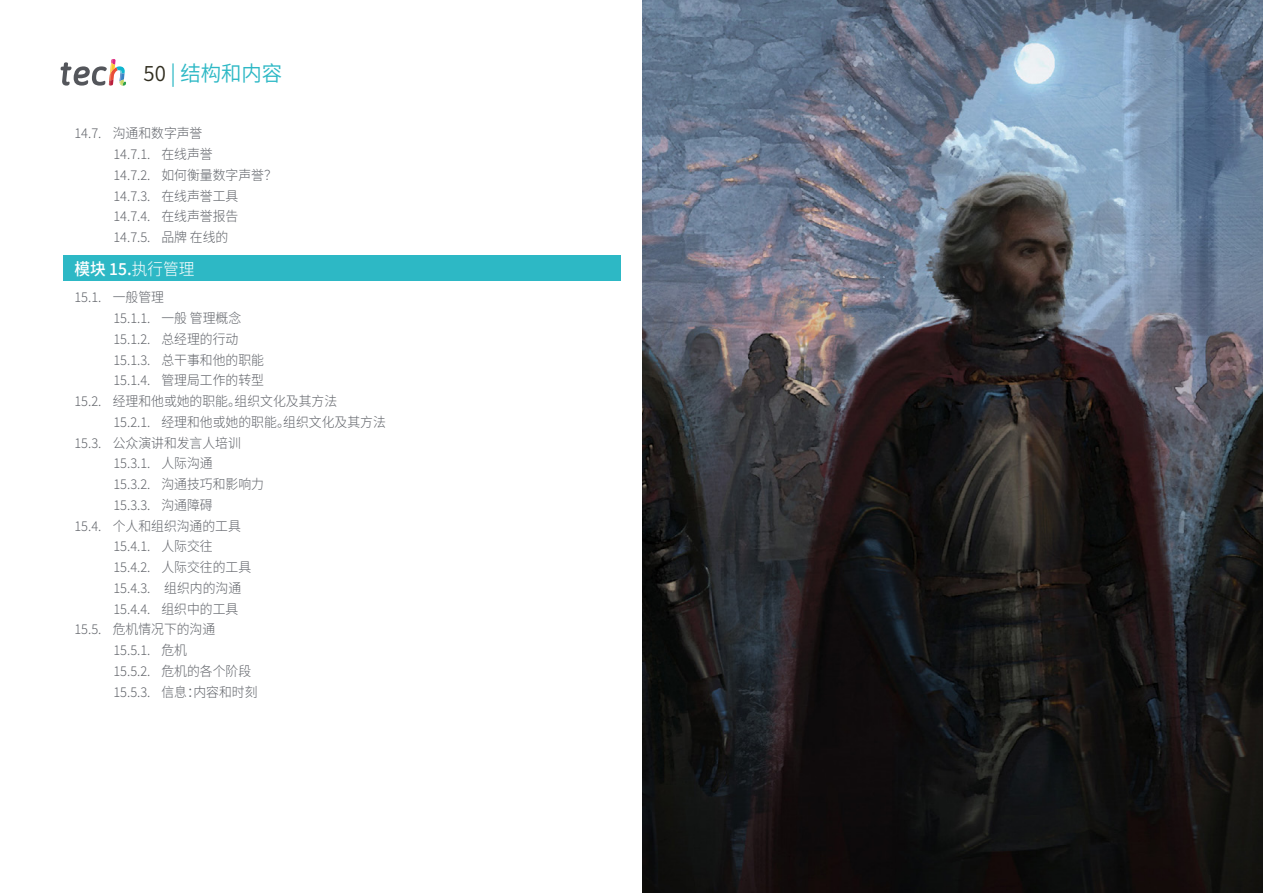
<style>
.page{position:relative;width:1263px;height:893px;background:#fff}
.page>*{position:absolute;margin:0;border:0;box-sizing:border-box;transform-origin:0 0}
.t1{font:21px "Source Han Sans CN";color:#2db8c5}
.t2{font:500 16.5px "Source Han Sans CN";color:#fff;scale:.95 1}
.t3{font:300 13.5px/20.7px "Source Han Sans CN";color:#61646a;scale:.95 1}
.s1{color:#312e20}
.s2{font-weight:300}
</style>
<div class="page">
<div style="left:63px;top:256px;width:558px;height:25px;background:#2db8c5"></div>
<svg style="left:61px;top:59px;width:65px;height:27px"></svg>
<img style="left:642px;top:0;width:621px;height:893px">
<h1 class="t1" style="left:144px;top:61px;width:140px"><span class="s1">50</span> | 结构和内容</h1>
<p class="t3" style="left:113px;top:123px;width:174px;text-indent:-39px">14.7. 沟通和数字声誉<br>14.7.1. 在线声誉<br>14.7.2. 如何衡量数字声誉？<br>14.7.3. 在线声誉工具<br>14.7.4. 在线声誉报告<br>14.7.5. 品牌 在线的</p>
<p class="t2" style="left:74px;top:260px;width:128px">模块 15.<span class="s2">执行管理</span></p>
<p class="t3" style="left:74px;top:287px;width:96px">15.1. 一般管理</p>
<p class="t3" style="left:113px;top:308px;width:136px">15.1.1. 一般 管理概念</p>
<p class="t3" style="left:113px;top:329px;width:133px">15.1.2. 总经理的行动</p>
<p class="t3" style="left:113px;top:350px;width:160px">15.1.3. 总干事和他的职能</p>
<p class="t3" style="left:113px;top:370px;width:160px">15.1.4. 管理局工作的转型</p>
<p class="t3" style="left:74px;top:391px;width:278px">15.2. 经理和他或她的职能。组织文化及其方法</p>
<p class="t3" style="left:113px;top:412px;width:288px">15.2.1. 经理和他或她的职能。组织文化及其方法</p>
<p class="t3" style="left:74px;top:433px;width:177px">15.3. 公众演讲和发言人培训</p>
<p class="t3" style="left:113px;top:453px;width:106px">15.3.1. 人际沟通</p>
<p class="t3" style="left:113px;top:474px;width:160px">15.3.2. 沟通技巧和影响力</p>
<p class="t3" style="left:113px;top:495px;width:106px">15.3.3. 沟通障碍</p>
<p class="t3" style="left:74px;top:516px;width:177px">15.4. 个人和组织沟通的工具</p>
<p class="t3" style="left:113px;top:536px;width:106px">15.4.1. 人际交往</p>
<p class="t3" style="left:113px;top:557px;width:147px">15.4.2. 人际交往的工具</p>
<p class="t3" style="left:113px;top:578px;width:136px">15.4.3. 组织内的沟通</p>
<p class="t3" style="left:113px;top:599px;width:133px">15.4.4. 组织中的工具</p>
<p class="t3" style="left:74px;top:619px;width:150px">15.5. 危机情况下的沟通</p>
<p class="t3" style="left:113px;top:640px;width:79px">15.5.1. 危机</p>
<p class="t3" style="left:113px;top:661px;width:147px">15.5.2. 危机的各个阶段</p>
<p class="t3" style="left:113px;top:682px;width:153px">15.5.3. 信息：内容和时刻</p>
</div>
